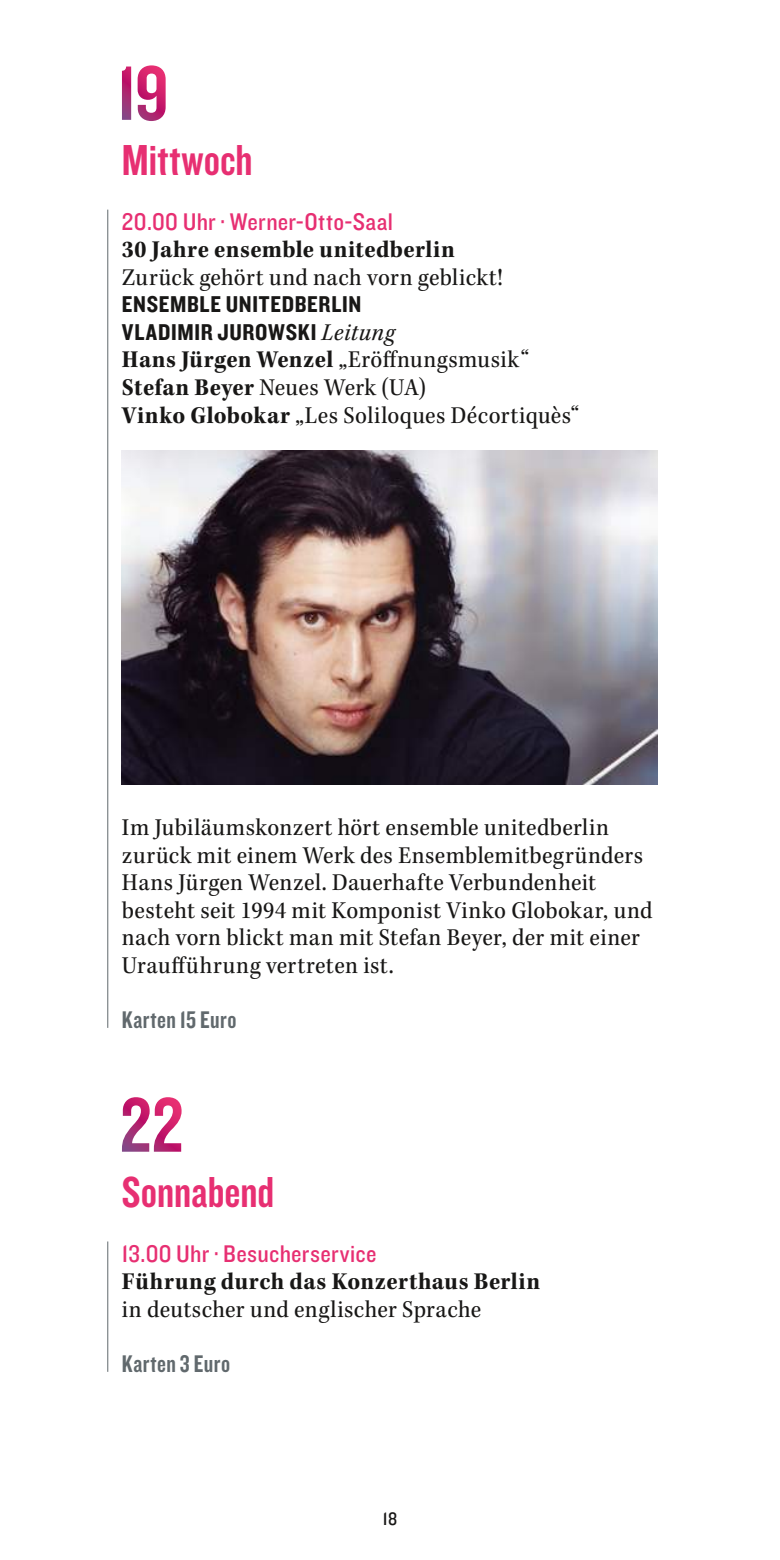
<style>
.page{position:relative;width:780px;height:1560px;background:#fff}
.page>*{position:absolute;margin:0;border:0;box-sizing:border-box;transform-origin:0 0}
.t1{font:45px "Knockout 49 Liteweight";color:#e72f72}
.t2{font:25px/27.5px "Kepler Std Scn";letter-spacing:.015em;color:#181716}
.t3{font:25px "Kepler Std Bold Scn";letter-spacing:.02em;color:#181716}
.t4{font:25px "Knockout 30 Junior Welterwt";letter-spacing:.01em;color:#e72f72}
.t5{font:25px "Knockout 49 Liteweight";letter-spacing:.015em;color:#61696d}
.t6{font:23.75px/27.5px "Knockout 50 Welterweight";letter-spacing:.025em;color:#181716}
.t7{font:18.75px "Knockout 30 Junior Welterwt";color:#181716}
.s1{font-family:"Kepler Std Scn It";font-size:25px}
.s2{font-family:"Kepler Std Bold Scn"}
</style>
<div class="page">
<hr style="left:107px;top:209px;width:1px;height:818px;background:#61696d">
<svg style="left:122px;top:65px;width:44px;height:56px"></svg>
<img style="left:122px;top:450px;width:535px;height:334px">
<hr style="left:107px;top:1241px;width:1px;height:130px;background:#61696d">
<svg style="left:122px;top:1097px;width:59px;height:54px"></svg>
<h1 class="t1" style="left:122px;top:131px;width:132px">Mittwoch</h1>
<p class="t4" style="left:122px;top:205px;width:273px">20.00 Uhr · Werner-Otto-Saal</p>
<p class="t3" style="left:122px;top:235px;width:334px">30 Jahre ensemble unitedberlin</p>
<p class="t2" style="left:122px;top:264px;width:382px">Zurück gehört und nach vorn geblickt!</p>
<p class="t6" style="left:122px;top:290px;width:274px">ENSEMBLE UNITEDBERLIN<br>VLADIMIR JUROWSKI <span class="s1">Leitung</span></p>
<p class="t2" style="left:122px;top:347px;width:459px"><span class="s2">Hans Jürgen Wenzel</span> „Eröffnungsmusik“<br><span class="s2">Stefan Beyer</span> Neues Werk (UA)<br><span class="s2">Vinko Globokar</span> „Les Soliloques Décortiquès“</p>
<p class="t2" style="left:122px;top:814px;width:532px">Im Jubiläumskonzert hört ensemble unitedberlin zurück mit einem Werk des Ensemblemitbegründers Hans Jürgen Wenzel. Dauerhafte Verbundenheit besteht seit 1994 mit Komponist Vinko Globokar, und nach vorn blickt man mit Stefan Beyer, der mit einer Uraufführung vertreten ist.</p>
<p class="t5" style="left:122px;top:1003px;width:116px">Karten 15 Euro</p>
<h1 class="t1" style="left:122px;top:1163px;width:154px">Sonnabend</h1>
<p class="t4" style="left:122px;top:1236px;width:256px">13.00 Uhr · Besucherservice</p>
<p class="t3" style="left:122px;top:1267px;width:419px">Führung durch das Konzerthaus Berlin</p>
<p class="t2" style="left:122px;top:1295px;width:361px">in deutscher und englischer Sprache</p>
<p class="t5" style="left:122px;top:1347px;width:110px">Karten 3 Euro</p>
<p class="t7" style="left:383px;top:1506px;width:16px">18</p>
</div>
